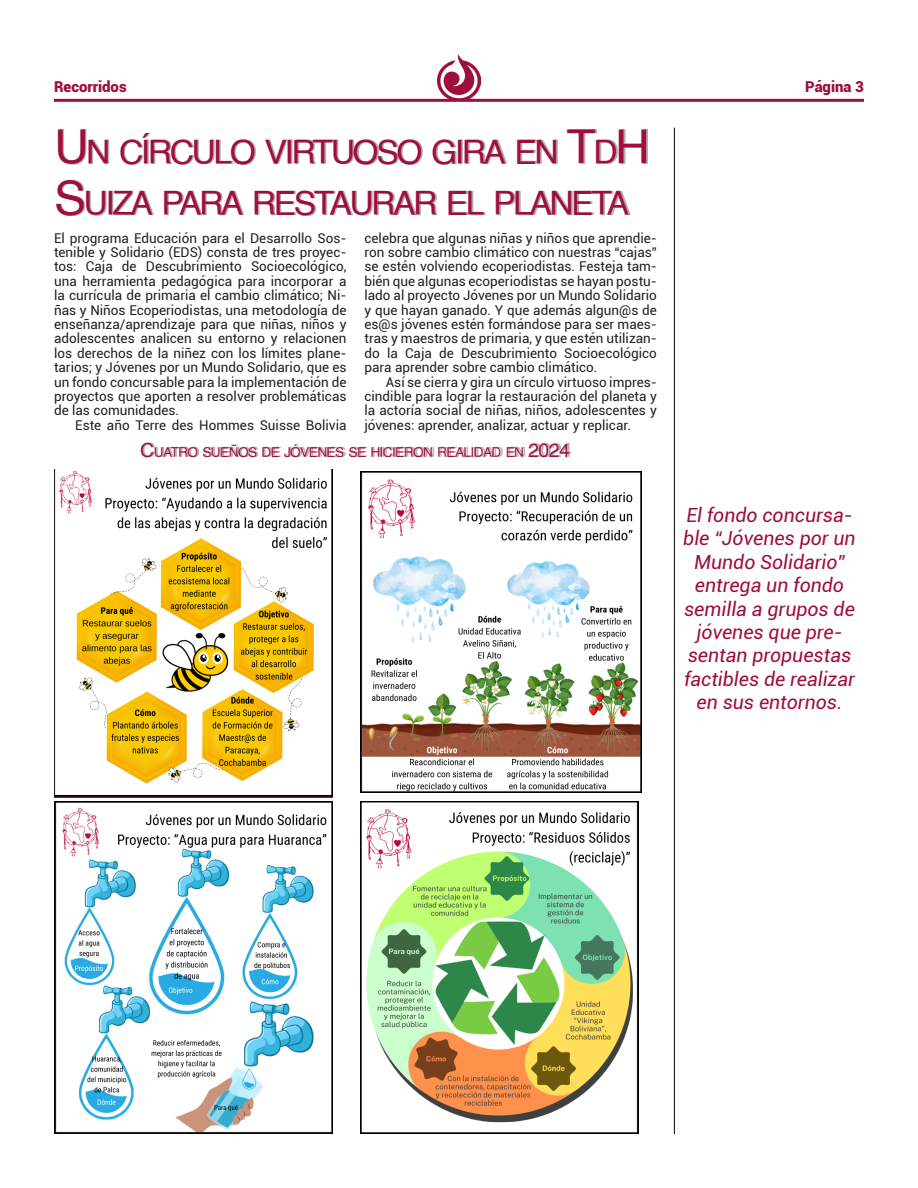
<style>
.page{position:relative;width:918px;height:1188px;background:#fff}
.page>*{position:absolute;margin:0;border:0;box-sizing:border-box;transform-origin:0 0}
.t1{font:33.6px/51px "Helvetica";letter-spacing:-.07em;color:#9f0f3a}
.t2{font:italic 19.5px/23.4px "Roboto";color:#9f0f3a;text-align:center}
.t3{font:900 15px "Roboto";color:#9f0f3a}
.t4{font:13.65px "Helvetica";letter-spacing:-.045em;color:#9f0f3a}
.t5{font:13.5px/14.4px "Roboto";color:#231f20;text-align:justify}
.s1{font-size:48px}
.s2{font-size:19.5px}
</style>
<div class="page">
<img style="left:438px;top:54px;width:42px;height:45px">
<hr style="left:54px;top:99px;width:810px;height:3px;background:#9f0f3a">
<hr style="left:674px;top:128px;width:1px;height:1006px;background:#231f20">
<div style="left:58px;top:129px;width:590px;height:87px;background:#231f20;opacity:.35"></div>
<div style="left:143px;top:443px;width:428px;height:14px;background:#231f20;opacity:.35"></div>
<img style="left:54px;top:470px;width:278px;height:328px">
<img style="left:361px;top:471px;width:280px;height:322px">
<img style="left:361px;top:802px;width:278px;height:332px">
<img style="left:54px;top:801px;width:278px;height:333px">
<p class="t3" style="left:54px;top:76px;width:74px">Recorridos</p>
<p class="t3" style="left:805px;top:76px;width:60px">Página 3</p>
<p class="t1" style="left:54px;top:127px;width:597px"><span class="s1">U</span> N CÍRCULO VIRTUOSO GIRA EN <span class="s1">T</span>D<span class="s1">H<br>S</span>UIZA PARA RESTAURAR EL PLANETA</p>
<p class="t5" style="left:54px;top:230px;width:294px">El programa Educación para el Desarrollo Sos&shy;tenible y Solidario (EDS) consta de tres proyec&shy;tos: Caja de Descubrimiento Socioecológico, una herramienta pedagógica para incorporar a la currícula de primaria el cambio climático; Ni&shy;ñas y Niños Ecoperiodistas, una metodología de enseñanza/aprendizaje para que niñas, niños y adolescentes analicen su entorno y relacionen los derechos de la niñez con los límites plane&shy;tarios; y Jóvenes por un Mundo Solidario, que es un fondo concursable para la implementación de proyectos que aporten a resolver problemáticas de las comunidades.</p>
<p class="t5" style="left:75px;top:417px;width:273px">Este año Terre des Hommes Suisse Bolivia</p>
<p class="t5" style="left:364px;top:230px;width:294px">celebra que algunas niñas y niños que aprendie&shy;ron sobre cambio climático con nuestras “cajas” se estén volviendo ecoperiodistas. Festeja tam&shy;bién que algunas ecoperiodistas se hayan postu&shy;lado al proyecto Jóvenes por un Mundo Solidario y que hayan ganado. Y que además algun@s de es@s jóvenes estén formándose para ser maes&shy;tras y maestros de primaria, y que estén utilizan&shy;do la Caja de Descubrimiento Socioecológico para aprender sobre cambio climático.</p>
<p class="t5" style="left:364px;top:374px;width:294px;text-indent:21px">Así se cierra y gira un círculo virtuoso impres&shy;cindible para lograr la restauración del planeta y la actoría social de niñas, niños, adolescentes y jóvenes: aprender, analizar, actuar y replicar.</p>
<p class="t4" style="left:140px;top:441px;width:431px"><span class="s2">C</span>UATRO SUEÑOS DE JÓVENES SE HICIERON REALIDAD EN <span class="s2">2024</span></p>
<p class="t2" style="left:683px;top:503px;width:174px">El fondo concursa&shy;ble “Jóvenes por un<br>Mundo Solidario” entrega un fondo semilla a grupos de jóvenes que pre&shy;sentan propuestas factibles de realizar en sus entornos.</p>
</div>
